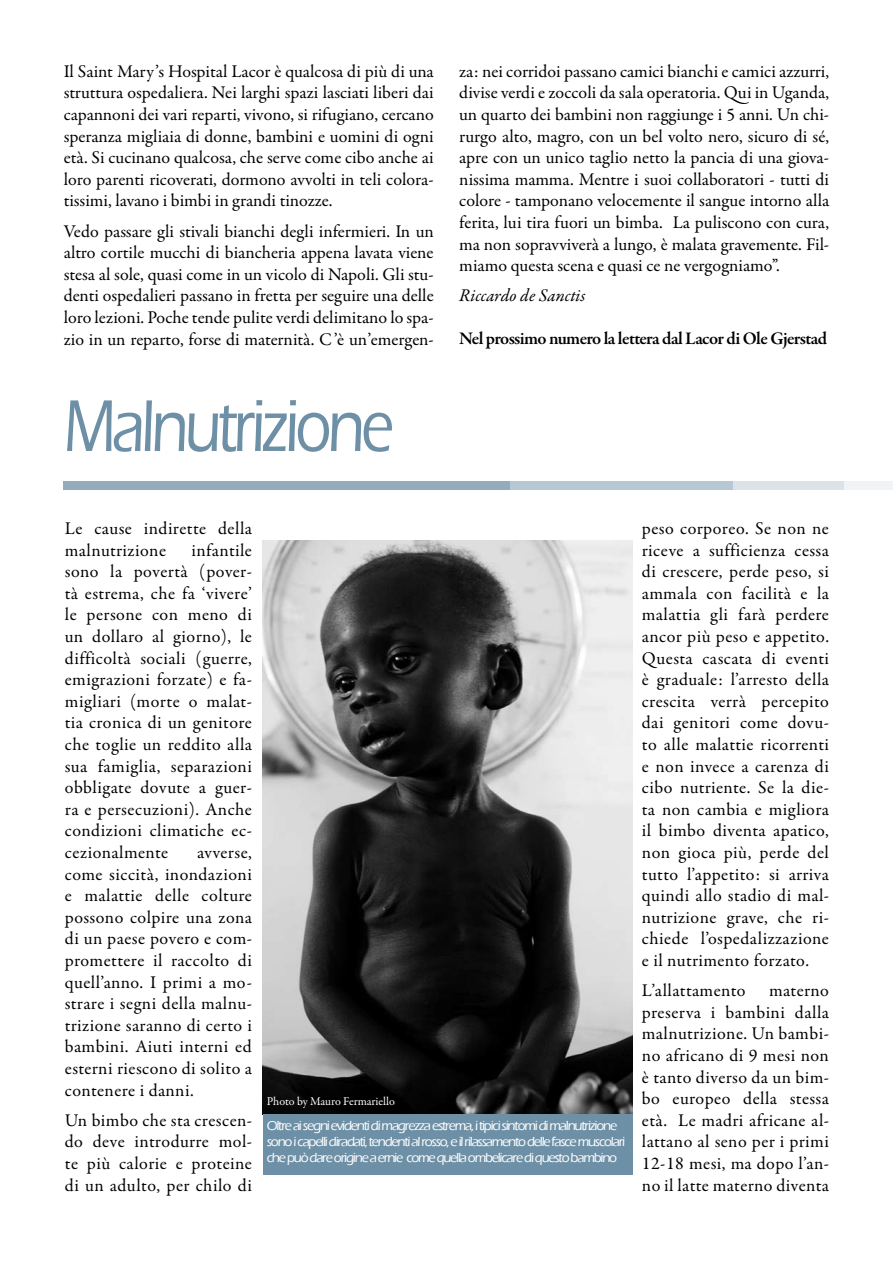
<style>
.page{position:relative;width:893px;height:1263px;background:#fff}
.page>*{position:absolute;margin:0;border:0;box-sizing:border-box;transform-origin:0 0}
.t1{font:500 75.9px "Eras ITC";letter-spacing:-.06em;color:#6e90a6;scale:.81 1}
.t2{font:18px/21.6px "Garamond Premr Pro";letter-spacing:.03em;color:#010000;text-align:justify}
.t3{font:600 18px "Garamond Premr Pro";letter-spacing:-.035em;color:#010000}
.t4{font:italic 18px "Garamond Premr Pro";color:#010000}
.t5{font:500 13.5px/16.2px "Eras ITC";letter-spacing:-.09em;color:#fff}
.t6{font:12px "Garamond Premr Pro";letter-spacing:-.02em;color:#fff}
</style>
<div class="page">
<div style="left:64px;top:481px;width:829px;height:9px;background:#92acbc"></div>
<div style="left:510px;top:481px;width:383px;height:9px;background:#b6c8d3"></div>
<div style="left:734px;top:481px;width:159px;height:9px;background:#dbe3e9"></div>
<div style="left:845px;top:481px;width:48px;height:9px;background:#f0f4f6"></div>
<img style="left:263px;top:540px;width:369px;height:574px">
<div style="left:263px;top:1114px;width:369px;height:61px;background:#6e90a6"></div>
<p class="t2" style="left:64px;top:61px;width:372px">Il Saint Mary’s Hospital Lacor è qualcosa di più di una struttura ospedaliera. Nei larghi spazi lasciati liberi dai capannoni dei vari reparti, vivono, si rifugiano, cercano speranza migliaia di donne, bambini e uomini di ogni età. Si cucinano qualcosa, che serve come cibo anche ai loro parenti ricoverati, dormono avvolti in teli colora&shy;tissimi, lavano i bimbi in grandi tinozze.</p>
<p class="t2" style="left:64px;top:220px;width:371px">Vedo passare gli stivali bianchi degli infermieri. In un altro cortile mucchi di biancheria appena lavata viene stesa al sole, quasi come in un vicolo di Napoli. Gli stu&shy;denti ospedalieri passano in fretta per seguire una delle loro lezioni. Poche tende pulite verdi delimitano lo spa&shy;zio in un reparto, forse di maternità. C’è un’emergen-</p>
<h1 class="t1" style="left:64px;top:383px;width:409px">Malnutrizione</h1>
<p class="t2" style="left:459px;top:61px;width:372px">za: nei corridoi passano camici bianchi e camici azzurri, divise verdi e zoccoli da sala operatoria. Qui in Uganda, un quarto dei bambini non raggiunge i 5 anni. Un chi&shy;rurgo alto, magro, con un bel volto nero, sicuro di sé, apre con un unico taglio netto la pancia di una giova&shy;nissima mamma. Mentre i suoi collaboratori - tutti di colore - tamponano velocemente il sangue intorno alla ferita, lui tira fuori un bimba. La puliscono con cura, ma non sopravviverà a lungo, è malata gravemente. Fil&shy;miamo questa scena e quasi ce ne vergogniamo”.</p>
<p class="t4" style="left:459px;top:284px;width:128px">Riccardo de Sanctis</p>
<p class="t3" style="left:459px;top:328px;width:369px">Nel prossimo numero la lettera dal Lacor di Ole Gjerstad</p>
<p class="t2" style="left:65px;top:518px;width:189px">Le cause indirette della malnutrizione</p>
<p class="t2" style="left:65px;top:539px;width:189px;text-indent:127px">infantile sono la povertà (pover&shy;tà estrema, che fa ‘vivere’ le persone con meno di un dollaro al giorno), le difficoltà sociali (guerre, emigrazioni forzate) e fa&shy;migliari (morte o malat&shy;tia cronica di un genitore che toglie un reddito alla sua famiglia, separazioni obbligate dovute a guer&shy;ra e persecuzioni). Anche condizioni climatiche ec&shy;cezionalmente</p>
<p class="t2" style="left:65px;top:842px;width:189px;text-indent:132px">avverse, come siccità, inondazioni e malattie delle colture possono colpire una zona di un paese povero e com&shy;promettere il raccolto di quell’anno. I primi a mo&shy;strare i segni della malnu&shy;trizione saranno di certo i bambini. Aiuti interni ed esterni riescono di solito a contenere i danni.</p>
<p class="t2" style="left:65px;top:1110px;width:189px">Un bimbo che sta crescen&shy;do deve introdurre mol&shy;te più calorie e proteine di un adulto, per chilo di</p>
<p class="t6" style="left:267px;top:1094px;width:129px">Photo by Mauro Fermariello</p>
<p class="t5" style="left:267px;top:1117px;width:360px">Oltre ai segni evidenti di magrezza estrema, i tipici sintomi di malnutrizione sono i capelli diradati, tendenti al rosso, e il rilassamento delle fasce muscolari che può dare origine a ernie come quella ombelicare di questo bambino</p>
<p class="t2" style="left:642px;top:518px;width:189px">peso corporeo. Se non ne riceve a sufficienza cessa di crescere, perde peso, si ammala con facilità e la malattia gli farà perdere ancor più peso e appetito.<br>Questa cascata di eventi è graduale: l’arresto della crescita verrà percepito dai genitori come dovu&shy;to alle malattie ricorrenti e non invece a carenza di cibo nutriente. Se la die&shy;ta non cambia e migliora il bimbo diventa apatico, non gioca più, perde del tutto l’appetito: si arriva quindi allo stadio di mal&shy;nutrizione grave, che ri&shy;chiede l’ospedalizzazione e il nutrimento forzato.</p>
<p class="t2" style="left:642px;top:980px;width:105px">L’allattamento</p>
<p class="t2" style="left:642px;top:980px;width:189px;text-indent:127px">materno preserva i bambini dalla malnutrizione. Un bambi&shy;no africano di 9 mesi non è tanto diverso da un bim&shy;bo europeo della stessa età. Le madri africane al&shy;lattano al seno per i primi 12-18 mesi, ma dopo l’an&shy;no il latte materno diventa</p>
</div>
